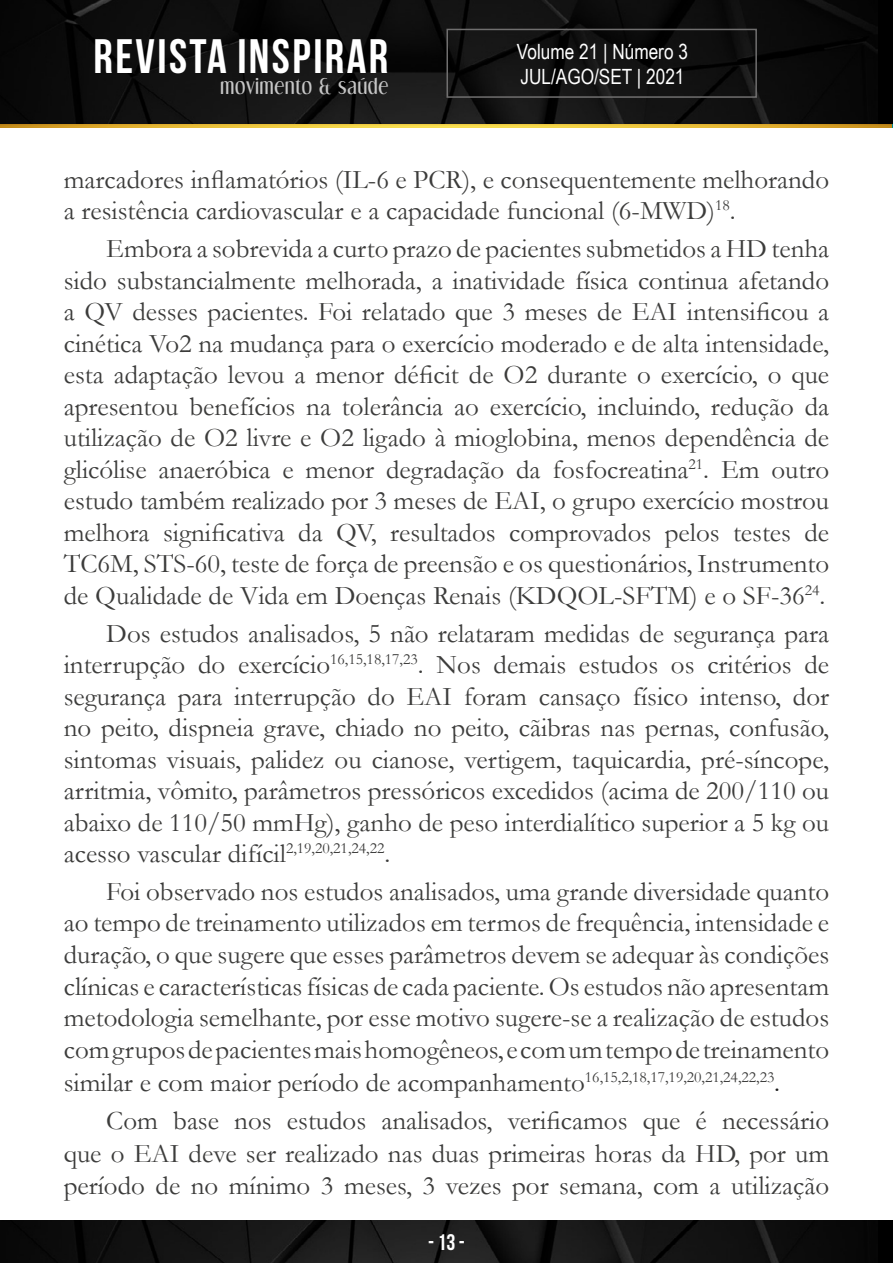
<style>
.page{position:relative;width:893px;height:1263px;background:#fff}
.page>*{position:absolute;margin:0;border:0;box-sizing:border-box;transform-origin:0 0}
.t1{font:700 48.3px "Bebas Neue";letter-spacing:.05em;color:#fff}
.t2{font:27px/31.5px "Garamond";color:#3c3c3b;text-align:justify}
.t3{font:700 22.5px "Bebas Neue";color:#fff}
.t4{font:21px/25.2px "Arial Narrow";color:#fff}
.t5{font:18.9px "Dream Orphans";letter-spacing:.05em;color:#c6c6c6}
.s1{color:#1a1a1a}
</style>
<div class="page">
<img style="left:0;top:124px;width:891px;height:4px">
<img style="left:0;top:0;width:878px;height:124px">
<div style="left:446px;top:29px;width:311px;height:69px;border:2px solid #706f6f"></div>
<img style="left:0;top:1220px;width:878px;height:43px">
<h1 class="t1" style="left:94px;top:29px;width:296px">REVISTA INSPIRAR</h1>
<p class="t5" style="left:220px;top:75px;width:169px">movimento &amp; saúde</p>
<p class="t4" style="left:517px;top:38px;width:173px">Volume 21 | Número 3<br>JUL/AGO/SET | 2021</p>
<p class="t2" style="left:64px;top:163px;width:767px">marcadores inflamatórios (IL-6 e PCR), e consequentemente melhorando a resistência cardiovascular e a capacidade funcional (6-MWD)<sup>18</sup>.</p>
<p class="t2" style="left:64px;top:232px;width:767px;text-indent:43px">Embora a sobrevida a curto prazo de pacientes submetidos a HD tenha sido substancialmente melhorada, a inatividade física continua afetando a QV desses pacientes. Foi relatado que 3 meses de EAI intensificou a cinética Vo2 na mudança para o exercício moderado e de alta intensidade, esta adaptação levou a menor déficit de O2 durante o exercício, o que apresentou benefícios na tolerância ao exercício, incluindo, redução da utilização de O2 livre e O2 ligado à mioglobina, menos dependência de glicólise anaeróbica e menor degradação da fosfocreatina<sup>21</sup>. Em outro estudo também realizado por 3 meses de EAI, o grupo exercício mostrou melhora significativa da QV, resultados comprovados pelos testes de TC6M, STS-60, teste de força de preensão e os questionários, Instrumento de Qualidade de Vida em Doenças Renais (KDQOL-SFTM) e o SF-36<sup>24</sup>.</p>
<p class="t2" style="left:64px;top:617px;width:767px;text-indent:43px">Dos estudos analisados, 5 não relataram medidas de segurança para interrupção do exercício<sup>16,15,18,17,23</sup>. Nos demais estudos os critérios de segurança para interrupção do EAI foram cansaço físico intenso, dor no peito, dispneia grave, chiado no peito, cãibras nas pernas, confusão, sintomas visuais, palidez ou cianose, vertigem, taquicardia, pré-síncope, arritmia, vômito, parâmetros pressóricos excedidos (acima de 200/110 ou abaixo de 110/50 mmHg), ganho de peso interdialítico superior a 5 kg ou acesso vascular difícil<sup>2,19,20,21,24,22</sup>.</p>
<p class="t2" style="left:64px;top:875px;width:767px;text-indent:43px">Foi observado nos estudos analisados, uma grande diversidade quanto ao tempo de treinamento utilizados em termos de frequência, intensidade e duração, o que sugere que esses parâmetros devem se adequar às condições clínicas e características físicas de cada paciente. Os estudos não apresentam metodologia semelhante, por esse motivo sugere-se a realização de estudos com grupos de pacientes mais homogêneos, e com um tempo de treinamento similar e com maior período de acompanhamento<sup>16,15,2,18,17,19,20,21,24,22,23</sup><span class="s1">.</span></p>
<p class="t2" style="left:64px;top:1104px;width:767px;line-height:32.4px;text-indent:43px">Com base nos estudos analisados, verificamos que é necessário que o EAI deve ser realizado nas duas primeiras horas da HD, por um período de no mínimo 3 meses, 3 vezes por semana, com a utilização</p>
<p class="t3" style="left:428px;top:1230px;width:38px">- 13 -</p>
</div>
